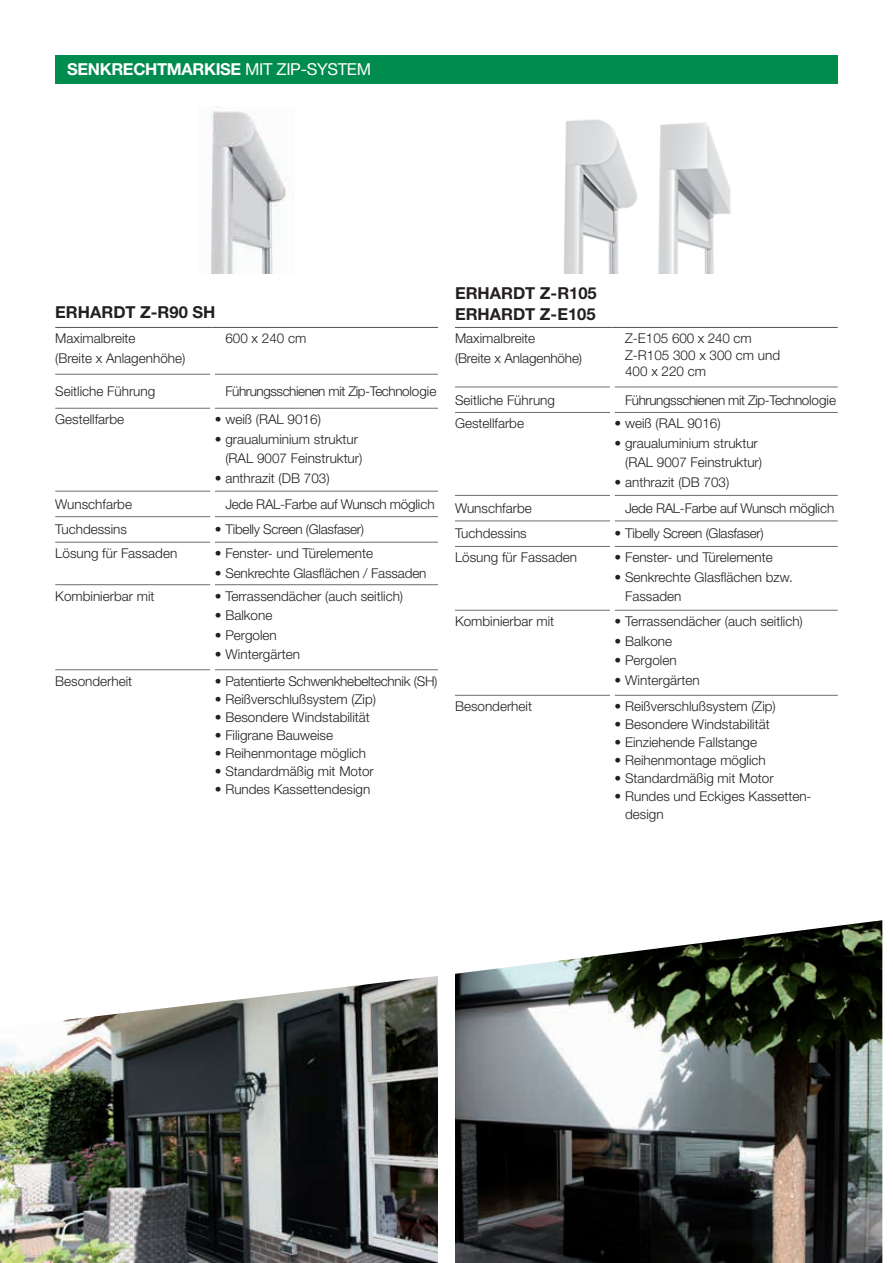
<style>
.page{position:relative;width:893px;height:1263px;background:#fff}
.page>*{position:absolute;margin:0;border:0;box-sizing:border-box;transform-origin:0 0}
.t1{font:700 16.5px/21px "Helvetica Neue LT Pro";color:#231f20}
.t2{font:700 16.5px "Helvetica Neue LT Pro";letter-spacing:-.02em;color:#fff}
.t3{font:300 13.5px/19.5px "Helvetica Neue LT Pro";color:#231f20}
.t4{font:300 13.5px "Helvetica Neue LT Pro";letter-spacing:-.02em;color:#231f20}
.t5{font:300 13.5px "Helvetica Neue LT Pro";letter-spacing:-.03em;color:#231f20}
.s1{font-weight:400}
</style>
<div class="page">
<div style="left:55px;top:55px;width:783px;height:29px;background:#008c4e"></div>
<img style="left:0;top:976px;width:438px;height:287px">
<img style="left:455px;top:920px;width:427px;height:343px">
<img style="left:564px;top:119px;width:73px;height:155px">
<img style="left:658px;top:122px;width:73px;height:151px">
<img style="left:211px;top:111px;width:75px;height:163px">
<hr style="left:455px;top:387px;width:155px;height:1px;background:#6c6d70">
<hr style="left:615px;top:387px;width:223px;height:1px;background:#6c6d70">
<hr style="left:455px;top:412px;width:155px;height:1px;background:#6c6d70">
<hr style="left:615px;top:412px;width:223px;height:1px;background:#6c6d70">
<hr style="left:455px;top:495px;width:155px;height:1px;background:#6c6d70">
<hr style="left:615px;top:495px;width:223px;height:1px;background:#6c6d70">
<hr style="left:455px;top:521px;width:155px;height:1px;background:#6c6d70">
<hr style="left:615px;top:521px;width:223px;height:1px;background:#6c6d70">
<hr style="left:455px;top:546px;width:155px;height:1px;background:#6c6d70">
<hr style="left:615px;top:546px;width:223px;height:1px;background:#6c6d70">
<hr style="left:455px;top:610px;width:155px;height:1px;background:#6c6d70">
<hr style="left:615px;top:610px;width:223px;height:1px;background:#6c6d70">
<hr style="left:455px;top:695px;width:155px;height:1px;background:#6c6d70">
<hr style="left:615px;top:695px;width:223px;height:1px;background:#6c6d70">
<hr style="left:455px;top:327px;width:157px;height:1px;background:#57585a">
<hr style="left:612px;top:327px;width:226px;height:1px;background:#57585a">
<hr style="left:55px;top:374px;width:155px;height:1px;background:#6c6d70">
<hr style="left:215px;top:374px;width:223px;height:1px;background:#6c6d70">
<hr style="left:55px;top:408px;width:155px;height:1px;background:#6c6d70">
<hr style="left:215px;top:408px;width:223px;height:1px;background:#6c6d70">
<hr style="left:55px;top:491px;width:155px;height:1px;background:#6c6d70">
<hr style="left:215px;top:491px;width:223px;height:1px;background:#6c6d70">
<hr style="left:55px;top:516px;width:155px;height:1px;background:#6c6d70">
<hr style="left:215px;top:516px;width:223px;height:1px;background:#6c6d70">
<hr style="left:55px;top:542px;width:155px;height:1px;background:#6c6d70">
<hr style="left:215px;top:542px;width:223px;height:1px;background:#6c6d70">
<hr style="left:55px;top:584px;width:155px;height:1px;background:#6c6d70">
<hr style="left:215px;top:584px;width:223px;height:1px;background:#6c6d70">
<hr style="left:55px;top:669px;width:155px;height:1px;background:#6c6d70">
<hr style="left:215px;top:669px;width:223px;height:1px;background:#6c6d70">
<hr style="left:55px;top:327px;width:158px;height:1px;background:#57585a">
<hr style="left:213px;top:327px;width:225px;height:1px;background:#57585a">
<p class="t2" style="left:67px;top:59px;width:305px">SENKRECHTMARKISE <span class="s1">MIT ZIP-SYSTEM</span></p>
<p class="t1" style="left:55px;top:302px;width:162px">ERHARDT Z-R90 SH</p>
<p class="t3" style="left:55px;top:329px;width:132px">Maximalbreite<br>(Breite x Anlagenhöhe)</p>
<p class="t3" style="left:225px;top:329px;width:83px">600 x 240 cm</p>
<p class="t3" style="left:55px;top:381px;width:102px">Seitliche Führung</p>
<p class="t5" style="left:225px;top:383px;width:212px">Führungsschienen mit Zip-Technologie</p>
<p class="t3" style="left:55px;top:409px;width:71px">Gestellfarbe</p>
<p class="t3" style="left:215px;top:409px;width:108px">• weiß (RAL 9016)</p>
<p class="t3" style="left:225px;top:429px;width:139px;text-indent:-11px">• graualuminium struktur (RAL 9007 Feinstruktur)</p>
<p class="t3" style="left:215px;top:468px;width:116px">• anthrazit (DB 703)</p>
<p class="t3" style="left:55px;top:494px;width:78px">Wunschfarbe</p>
<p class="t4" style="left:225px;top:496px;width:211px">Jede RAL-Farbe auf Wunsch möglich</p>
<p class="t3" style="left:55px;top:519px;width:73px">Tuchdessins</p>
<p class="t4" style="left:215px;top:521px;width:151px">• Tibelly Screen (Glasfaser)</p>
<p class="t3" style="left:55px;top:543px;width:124px">Lösung für Fassaden</p>
<p class="t3" style="left:215px;top:543px;width:160px">• Fenster- und Türelemente</p>
<p class="t3" style="left:215px;top:563px;width:213px">• Senkrechte Glasflächen / Fassaden</p>
<p class="t3" style="left:55px;top:586px;width:101px">Kombinierbar mit</p>
<p class="t3" style="left:215px;top:586px;width:190px">• Terrassendächer (auch seitlich)</p>
<p class="t3" style="left:215px;top:605px;width:59px">• Balkone</p>
<p class="t3" style="left:215px;top:625px;width:64px">• Pergolen</p>
<p class="t3" style="left:215px;top:644px;width:87px">• Wintergärten</p>
<p class="t3" style="left:55px;top:671px;width:79px">Besonderheit</p>
<p class="t4" style="left:215px;top:673px;width:224px">• Patentierte Schwenkhebeltechnik (SH)</p>
<p class="t3" style="left:215px;top:689px;width:163px">• Reißverschlußsystem (Zip)</p>
<p class="t3" style="left:215px;top:707px;width:157px">• Besondere Windstabilität</p>
<p class="t3" style="left:215px;top:725px;width:120px">• Filigrane Bauweise</p>
<p class="t3" style="left:215px;top:743px;width:153px">• Reihenmontage möglich</p>
<p class="t3" style="left:215px;top:761px;width:161px">• Standardmäßig mit Motor</p>
<p class="t3" style="left:215px;top:779px;width:157px">• Rundes Kassettendesign</p>
<p class="t1" style="left:455px;top:283px;width:143px">ERHARDT Z-R105<br>ERHARDT Z-E105</p>
<p class="t3" style="left:455px;top:329px;width:129px">Maximalbreite<br>(Breite x Anlagenhöhe)</p>
<p class="t3" style="left:625px;top:330px;width:157px;line-height:16.5px">Z-E105 600 x 240 cm<br>Z-R105 300 x 300 cm und<br>400 x 220 cm</p>
<p class="t3" style="left:455px;top:390px;width:102px">Seitliche Führung</p>
<p class="t5" style="left:625px;top:391px;width:212px">Führungsschienen mit Zip-Technologie</p>
<p class="t3" style="left:455px;top:414px;width:71px">Gestellfarbe</p>
<p class="t3" style="left:615px;top:414px;width:108px">• weiß (RAL 9016)</p>
<p class="t3" style="left:625px;top:433px;width:139px;text-indent:-11px">• graualuminium struktur (RAL 9007 Feinstruktur)</p>
<p class="t3" style="left:615px;top:472px;width:116px">• anthrazit (DB 703)</p>
<p class="t3" style="left:455px;top:498px;width:78px">Wunschfarbe</p>
<p class="t4" style="left:625px;top:500px;width:211px">Jede RAL-Farbe auf Wunsch möglich</p>
<p class="t3" style="left:455px;top:524px;width:73px">Tuchdessins</p>
<p class="t4" style="left:615px;top:525px;width:151px">• Tibelly Screen (Glasfaser)</p>
<p class="t3" style="left:455px;top:548px;width:124px">Lösung für Fassaden</p>
<p class="t3" style="left:615px;top:548px;width:160px">• Fenster- und Türelemente</p>
<p class="t3" style="left:625px;top:567px;width:169px;text-indent:-11px">• Senkrechte Glasflächen bzw.<br>Fassaden</p>
<p class="t3" style="left:455px;top:611px;width:101px">Kombinierbar mit</p>
<p class="t3" style="left:615px;top:611px;width:190px">• Terrassendächer (auch seitlich)</p>
<p class="t3" style="left:615px;top:631px;width:59px">• Balkone</p>
<p class="t3" style="left:615px;top:650px;width:64px">• Pergolen</p>
<p class="t3" style="left:615px;top:670px;width:87px">• Wintergärten</p>
<p class="t3" style="left:455px;top:696px;width:79px">Besonderheit</p>
<p class="t3" style="left:615px;top:696px;width:163px">• Reißverschlußsystem (Zip)</p>
<p class="t3" style="left:615px;top:714px;width:157px">• Besondere Windstabilität</p>
<p class="t3" style="left:615px;top:732px;width:144px">• Einziehende Fallstange</p>
<p class="t3" style="left:615px;top:750px;width:153px">• Reihenmontage möglich</p>
<p class="t3" style="left:615px;top:768px;width:161px">• Standardmäßig mit Motor</p>
<p class="t3" style="left:625px;top:787px;width:188px;line-height:18px;text-indent:-11px">• Rundes und Eckiges Kassetten&shy;design</p>
</div>
